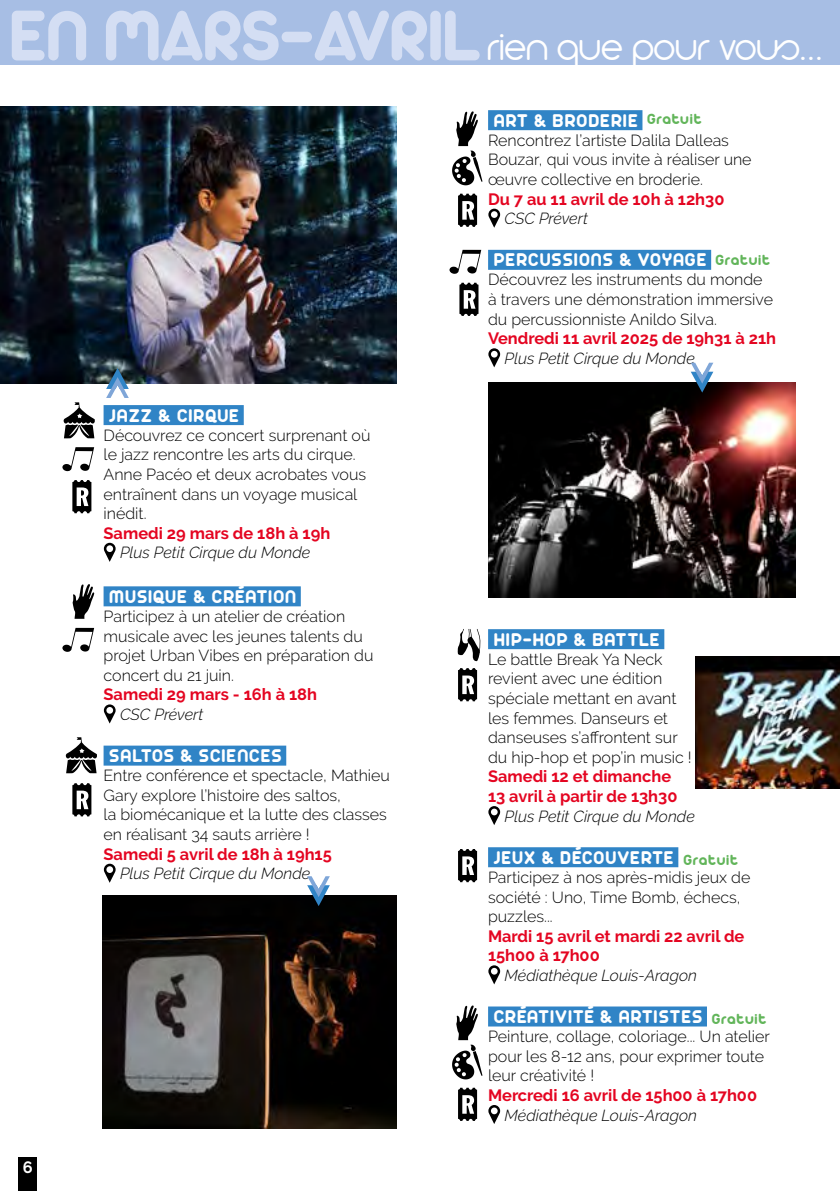
<style>
.page{position:relative;width:840px;height:1191px;background:#fff}
.page>*{position:absolute;margin:0;border:0;box-sizing:border-box;transform-origin:0 0}
.t1{font:300 41.4px "Arista 2.0 Alternate";color:#fff}
.t2{font:20px "Arista 2.0";letter-spacing:.05em;color:#fff}
.t3{font:700 16.4px/19.6px "Raleway";color:#e40521}
.t4{font:700 16.4px "Raleway";color:#fff}
.t5{font:300 16px/19.6px "Raleway";color:#000}
.t6{font:italic 300 16px "Raleway";color:#000}
.t7{font:16px "Arista 2.0";letter-spacing:.05em;color:#62b55a}
.s1{font-weight:400;font-size:78px;color:#d4def3}
</style>
<div class="page">
<svg style="left:66px;top:737px;width:31px;height:36px"></svg>
<svg style="left:452px;top:111px;width:30px;height:74px"></svg>
<svg style="left:452px;top:1005px;width:30px;height:74px"></svg>
<svg style="left:73px;top:584px;width:21px;height:35px"></svg>
<svg style="left:457px;top:629px;width:23px;height:32px"></svg>
<div style="left:103px;top:405px;width:141px;height:20px;background:#3084c6"></div>
<div style="left:103px;top:586px;width:197px;height:20px;background:#3084c6"></div>
<div style="left:103px;top:745px;width:183px;height:20px;background:#3084c6"></div>
<svg style="left:104px;top:543px;width:11px;height:19px"></svg>
<svg style="left:104px;top:704px;width:11px;height:19px"></svg>
<svg style="left:104px;top:863px;width:11px;height:19px"></svg>
<div style="left:488px;top:110px;width:154px;height:20px;background:#3084c6"></div>
<div style="left:488px;top:250px;width:222px;height:20px;background:#3084c6"></div>
<div style="left:488px;top:629px;width:176px;height:20px;background:#3084c6"></div>
<div style="left:488px;top:847px;width:190px;height:20px;background:#3084c6"></div>
<div style="left:488px;top:1006px;width:218px;height:20px;background:#3084c6"></div>
<svg style="left:488px;top:209px;width:12px;height:19px"></svg>
<svg style="left:488px;top:348px;width:12px;height:19px"></svg>
<svg style="left:488px;top:806px;width:12px;height:19px"></svg>
<svg style="left:488px;top:965px;width:12px;height:19px"></svg>
<svg style="left:488px;top:1105px;width:12px;height:19px"></svg>
<div style="left:0;top:0;width:839px;height:64px;background:#a7bee4"></div>
<img style="left:103px;top:895px;width:293px;height:233px">
<img style="left:488px;top:383px;width:306px;height:214px">
<img style="left:695px;top:656px;width:144px;height:132px">
<div style="left:18px;top:1157px;width:19px;height:34px;background:#000"></div>
<svg style="left:62px;top:447px;width:32px;height:24px"></svg>
<svg style="left:449px;top:250px;width:32px;height:24px"></svg>
<svg style="left:62px;top:628px;width:32px;height:24px"></svg>
<svg style="left:72px;top:480px;width:19px;height:33px"></svg>
<svg style="left:459px;top:283px;width:19px;height:33px"></svg>
<svg style="left:458px;top:194px;width:19px;height:33px"></svg>
<svg style="left:458px;top:1087px;width:19px;height:34px"></svg>
<svg style="left:458px;top:668px;width:19px;height:33px"></svg>
<svg style="left:458px;top:849px;width:19px;height:33px"></svg>
<svg style="left:72px;top:783px;width:19px;height:33px"></svg>
<svg style="left:64px;top:402px;width:31px;height:36px"></svg>
<img style="left:0;top:106px;width:396px;height:278px">
<svg style="left:106px;top:368px;width:23px;height:30px"></svg>
<svg style="left:307px;top:876px;width:22px;height:30px"></svg>
<svg style="left:690px;top:363px;width:23px;height:29px"></svg>
<h1 class="t1" style="left:9px;top:23px;width:814px"><span class="s1">EN MARS-AVRIL</span> rien que pour vous…</h1>
<p class="t2" style="left:109px;top:403px;width:131px">JAZZ &amp; CIRQUE</p>
<p class="t5" style="left:103px;top:425px;width:268px">Découvrez ce concert surprenant où le jazz rencontre les arts du cirque.<br>Anne Pacéo et deux acrobates vous entraînent dans un voyage musical inédit.</p>
<p class="t3" style="left:103px;top:523px;width:228px">Samedi 29 mars de 18h à 19h</p>
<p class="t6" style="left:120px;top:543px;width:192px">Plus Petit Cirque du Monde</p>
<p class="t2" style="left:109px;top:584px;width:188px">MUSIQUE &amp; CRÉATION</p>
<p class="t5" style="left:103px;top:606px;width:271px">Participez à un atelier de création musicale avec les jeunes talents du projet Urban Vibes en préparation du concert du 21 juin.</p>
<p class="t3" style="left:103px;top:685px;width:215px">Samedi 29 mars - 16h à 18h</p>
<p class="t6" style="left:120px;top:705px;width:85px">CSC Prévert</p>
<p class="t2" style="left:109px;top:743px;width:174px">SALTOS &amp; SCIENCES</p>
<p class="t5" style="left:103px;top:765px;width:288px">Entre conférence et spectacle, Mathieu Gary explore l’histoire des saltos,<br>la biomécanique et la lutte des classes en réalisant 34 sauts arrière !</p>
<p class="t3" style="left:103px;top:844px;width:230px">Samedi 5 avril de 18h à 19h15</p>
<p class="t6" style="left:120px;top:864px;width:192px">Plus Petit Cirque du Monde</p>
<p class="t4" style="left:23px;top:1157px;width:11px">6</p>
<p class="t7" style="left:646px;top:109px;width:56px">Gratuit</p>
<p class="t2" style="left:493px;top:108px;width:145px">ART &amp; BRODERIE</p>
<p class="t5" style="left:488px;top:130px;width:265px">Rencontrez l’artiste Dalila Dalleas<br>Bouzar, qui vous invite à réaliser une œuvre collective en broderie.</p>
<p class="t3" style="left:488px;top:189px;width:238px">Du 7 au 11 avril de 10h à 12h30</p>
<p class="t6" style="left:504px;top:209px;width:85px">CSC Prévert</p>
<p class="t2" style="left:493px;top:248px;width:214px">PERCUSSIONS &amp; VOYAGE</p>
<p class="t5" style="left:488px;top:270px;width:286px">Découvrez les instruments du monde à travers une démonstration immersive du percussionniste Anildo Silva.</p>
<p class="t3" style="left:488px;top:329px;width:289px">Vendredi 11 avril 2025 de 19h31 à 21h</p>
<p class="t6" style="left:504px;top:349px;width:192px">Plus Petit Cirque du Monde</p>
<p class="t7" style="left:715px;top:250px;width:56px">Gratuit</p>
<p class="t2" style="left:493px;top:627px;width:167px">HIP-HOP &amp; BATTLE</p>
<p class="t5" style="left:488px;top:649px;width:205px">Le battle Break Ya Neck revient avec une édition spéciale mettant en avant les femmes. Danseurs et danseuses s’affrontent sur du hip-hop et pop’in music !</p>
<p class="t3" style="left:488px;top:767px;width:191px">Samedi 12 et dimanche<br>13 avril à partir de 13h30</p>
<p class="t6" style="left:504px;top:806px;width:192px">Plus Petit Cirque du Monde</p>
<p class="t2" style="left:493px;top:845px;width:181px">JEUX &amp; DÉCOUVERTE</p>
<p class="t5" style="left:488px;top:867px;width:263px">Participez à nos après-midis jeux de société : Uno, Time Bomb, échecs, puzzles...</p>
<p class="t3" style="left:488px;top:926px;width:258px">Mardi 15 avril et mardi 22 avril de<br>15h00 à 17h00</p>
<p class="t6" style="left:504px;top:966px;width:194px">Médiathèque Louis-Aragon</p>
<p class="t2" style="left:493px;top:1004px;width:210px">CRÉATIVITÉ &amp; ARTISTES</p>
<p class="t5" style="left:488px;top:1026px;width:283px">Peinture, collage, coloriage... Un atelier pour les 8-12 ans, pour exprimer toute leur créativité !</p>
<p class="t3" style="left:488px;top:1085px;width:270px">Mercredi 16 avril de 15h00 à 17h00</p>
<p class="t6" style="left:504px;top:1105px;width:194px">Médiathèque Louis-Aragon</p>
<p class="t7" style="left:683px;top:849px;width:56px">Gratuit</p>
<p class="t7" style="left:711px;top:1009px;width:56px">Gratuit</p>
</div>
